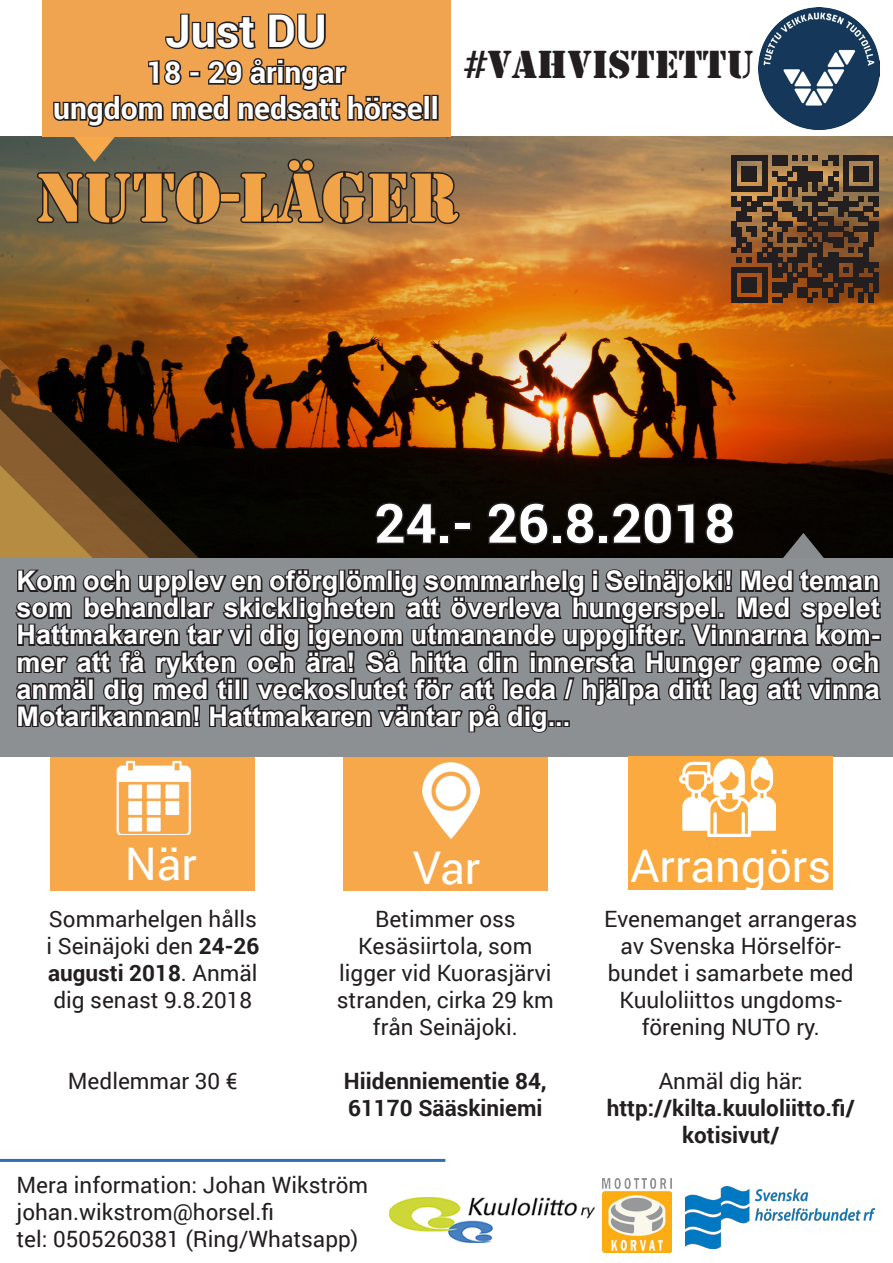
<style>
.page{position:relative;width:893px;height:1263px;background:#fff}
.page>*{position:absolute;margin:0;border:0;box-sizing:border-box;transform-origin:0 0}
.t1{font:72px "Stencil";color:#f1a447}
.t2{font:700 54px "Roboto";color:#fff}
.t3{font:45px "Roboto";color:#fff}
.t4{font:700 45px "Roboto";color:#fff}
.t5{font:40.5px "Stencil";color:#231f20}
.t6{font:700 30px "Roboto";color:#fff}
.t7{font:700 27px/27px "Arial";color:#fff;text-align:justify}
.t8{font:22.5px/27px "Roboto";color:#231f20;text-align:center}
.t9{font:700 22.5px/27px "Roboto";color:#231f20}
.s1{font-weight:700}
</style>
<div class="page">
<img style="left:390px;top:1197px;width:204px;height:45px">
<img style="left:0;top:137px;width:893px;height:421px">
<svg style="left:0;top:327px;width:257px;height:231px;background:#4f2a0b"></svg>
<div style="left:0;top:558px;width:893px;height:199px;background:#8c9092"></div>
<div style="left:42px;top:0;width:408px;height:137px;background:#f0a44f"></div>
<svg style="left:53px;top:13px;width:372px;height:115px"></svg>
<div style="left:423px;top:95px;width:8px;height:26px;border:3px solid #231f20"></div>
<div style="left:431px;top:95px;width:8px;height:26px;border:3px solid #231f20"></div>
<svg style="left:34px;top:137px;width:428px;height:106px;background:#756449"></svg>
<img style="left:602px;top:1178px;width:70px;height:74px">
<svg style="left:13px;top:500px;width:871px;height:233px"></svg>
<div style="left:548px;top:720px;width:7px;height:7px;border:3px solid #231f20"></div>
<div style="left:556px;top:720px;width:6px;height:7px;border:3px solid #231f20"></div>
<div style="left:563px;top:720px;width:7px;height:7px;border:3px solid #231f20"></div>
<div style="left:50px;top:757px;width:205px;height:134px;background:#f7a84a"></div>
<div style="left:343px;top:757px;width:205px;height:134px;background:#f7a84a"></div>
<div style="left:628px;top:756px;width:205px;height:134px;background:#faaa3e"></div>
<img style="left:422px;top:762px;width:58px;height:76px">
<img style="left:116px;top:761px;width:76px;height:73px">
<img style="left:680px;top:757px;width:96px;height:79px">
<hr style="left:0;top:1159px;width:445px;height:3px;background:#2c70b8">
<img style="left:758px;top:8px;width:122px;height:121px">
<img style="left:685px;top:1187px;width:189px;height:61px">
<svg style="left:732px;top:156px;width:147px;height:147px;background:#583e29"></svg>
<div style="left:874px;top:272px;width:5px;height:21px;background:#231f20"></div>
<p class="t4" style="left:165px;top:-1px;width:163px">Just DU</p>
<p class="t6" style="left:147px;top:51px;width:200px">18 - 29 åringar</p>
<p class="t6" style="left:53px;top:87px;width:387px">ungdom med nedsatt hörsell</p>
<p class="t1" style="left:35px;top:156px;width:425px">NUTO-LÄGER</p>
<p class="t5" style="left:464px;top:41px;width:291px">#VAHVISTETTU</p>
<p class="t2" style="left:375px;top:485px;width:362px">24.- 26.8.2018</p>
<p class="t7" style="left:17px;top:568px;width:865px">Kom och upplev en oförglömlig sommarhelg i Seinäjoki! Med teman som behandlar skickligheten att överleva hungerspel. Med spelet Hattmakaren tar vi dig igenom utmanande uppgifter. Vinnarna kom&shy;mer att få rykten och ära! Så hitta din innersta Hunger game och anmäl dig med till veckoslutet för att leda / hjälpa ditt lag att vinna Motarikannan! Hattmakaren väntar på dig...</p>
<p class="t3" style="left:125px;top:832px;width:74px">När</p>
<p class="t3" style="left:413px;top:837px;width:69px">Var</p>
<p class="t3" style="left:630px;top:835px;width:202px">Arrangörs</p>
<p class="t8" style="left:46px;top:904px;width:214px">Sommarhelgen hålls i Seinäjoki den <span class="s1">24-26 augusti 2018</span>. Anmäl dig senast 9.8.2018</p>
<p class="t8" style="left:375px;top:904px;width:142px">Betimmer oss</p>
<p class="t8" style="left:358px;top:931px;width:176px">Kesäsiirtola, som</p>
<p class="t8" style="left:337px;top:958px;width:218px">ligger vid Kuorasjärvi stranden, cirka 29 km från Seinäjoki.</p>
<p class="t9" style="left:344px;top:1066px;width:204px">Hiidenniementie 84,<br>61170 Sääskiniemi</p>
<p class="t8" style="left:604px;top:904px;width:255px">Evenemanget arrangeras av Svenska Hörselför&shy;bundet i samarbete med<br>Kuuloliittos ungdoms&shy;förening NUTO ry.</p>
<p class="t8" style="left:659px;top:1066px;width:146px">Anmäl dig här:</p>
<p class="t9" style="left:607px;top:1093px;width:250px;text-align:center">http://kilta.kuuloliitto.fi/ kotisivut/</p>
<p class="t8" style="left:68px;top:1066px;width:171px">Medlemmar 30 €</p>
<p class="t8" style="left:17px;top:1171px;width:353px">Mera information: Johan Wikström</p>
<p class="t8" style="left:17px;top:1198px;width:259px">johan.wikstrom@horsel.fi</p>
<p class="t8" style="left:17px;top:1225px;width:343px">tel: 0505260381 (Ring/Whatsapp)</p>
</div>
